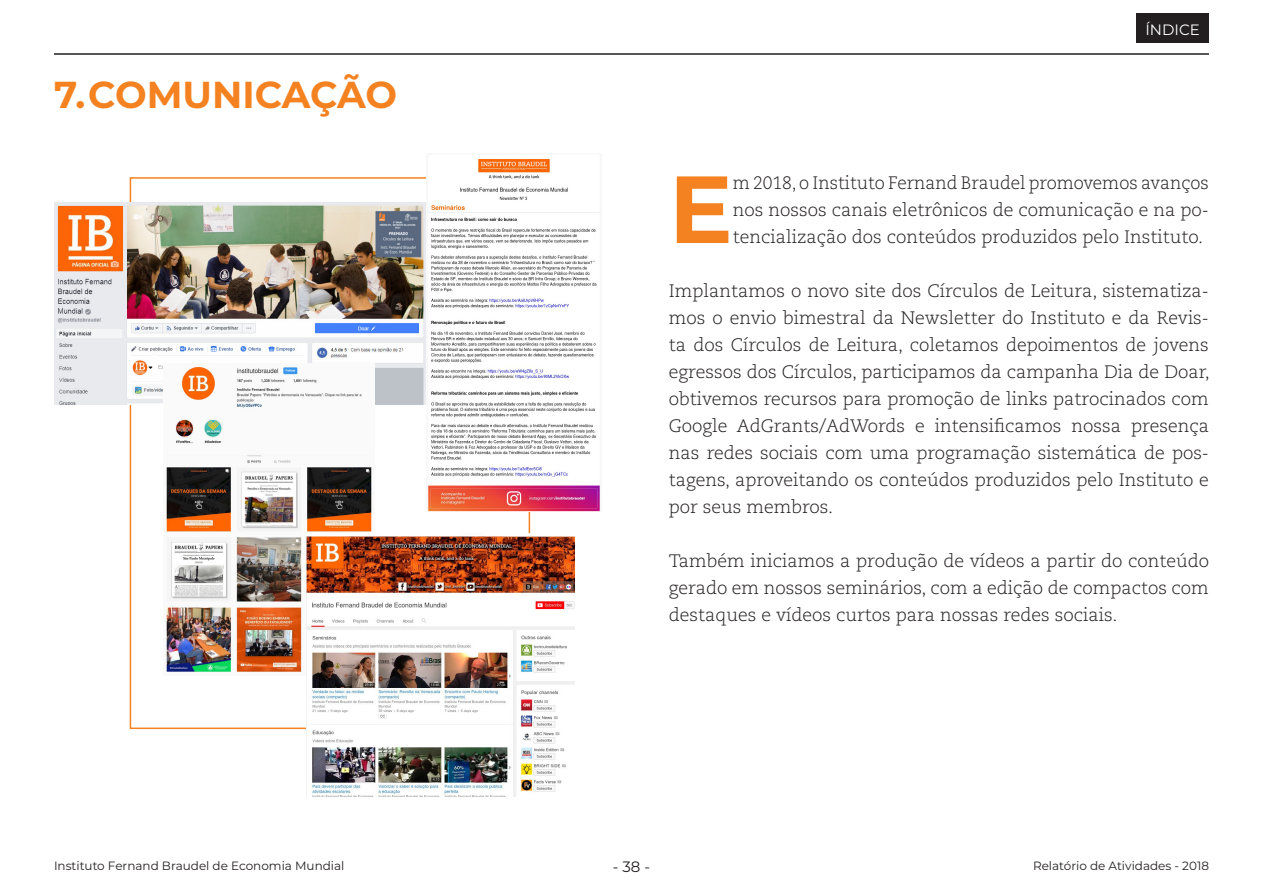
<style>
.page{position:relative;width:1263px;height:893px;background:#fff}
.page>*{position:absolute;margin:0;border:0;box-sizing:border-box;transform-origin:0 0}
.t1{font:700 95.1px "Montserrat";color:#f58220}
.t2{font:700 37.5px "Montserrat";letter-spacing:-.005em;color:#f58220}
.t3{font:300 18px/27px "Caecilia LT Std";color:#231f20;text-align:justify}
.t4{font:15px "Montserrat";color:#fff}
.t5{font:15px "Montserrat";color:#231f20}
.t6{font:12px "Montserrat";color:#231f20}
</style>
<div class="page">
<hr style="left:54px;top:53px;width:1155px;height:2px;background:#231f20">
<div style="left:1136px;top:13px;width:73px;height:30px;background:#231f20"></div>
<img style="left:54px;top:202px;width:372px;height:202px">
<img style="left:164px;top:364px;width:211px;height:311px">
<img style="left:427px;top:153px;width:174px;height:358px">
<img style="left:307px;top:534px;width:267px;height:263px">
<p class="t2" style="left:54px;top:68px;width:344px">7. COMUNICAÇÃO</p>
<p class="t4" style="left:1145px;top:20px;width:56px">ÍNDICE</p>
<p class="t1" style="left:669px;top:141px;width:65px">E</p>
<p class="t3" style="left:733px;top:170px;width:478px">m 2018, o Instituto Fernand Braudel promovemos avanços nos nossos canais eletrônicos de comunicação e na po&shy;tencialização dos conteúdos produzidos pelo Instituto.</p>
<p class="t3" style="left:669px;top:278px;width:542px">Implantamos o novo site dos Círculos de Leitura, sistematiza&shy;mos o envio bimestral da Newsletter do Instituto e da Revis&shy;ta dos Círculos de Leitura, coletamos depoimentos de jovens egressos dos Círculos, participamos da campanha Dia de Doar, obtivemos recursos para promoção de links patrocinados com Google AdGrants/AdWords e intensificamos nossa presença nas redes sociais com uma programação sistemática de pos&shy;tagens, aproveitando os conteúdos produzidos pelo Instituto e por seus membros.</p>
<p class="t3" style="left:669px;top:548px;width:542px">Também iniciamos a produção de vídeos a partir do conteúdo gerado em nossos seminários, com a edição de compactos com destaques e vídeos curtos para nossas redes sociais.</p>
<p class="t6" style="left:54px;top:858px;width:292px">Instituto Fernand Braudel de Economia Mundial</p>
<p class="t5" style="left:613px;top:856px;width:39px">- 38 -</p>
<p class="t6" style="left:1033px;top:858px;width:177px">Relatório de Atividades - 2018</p>
</div>
